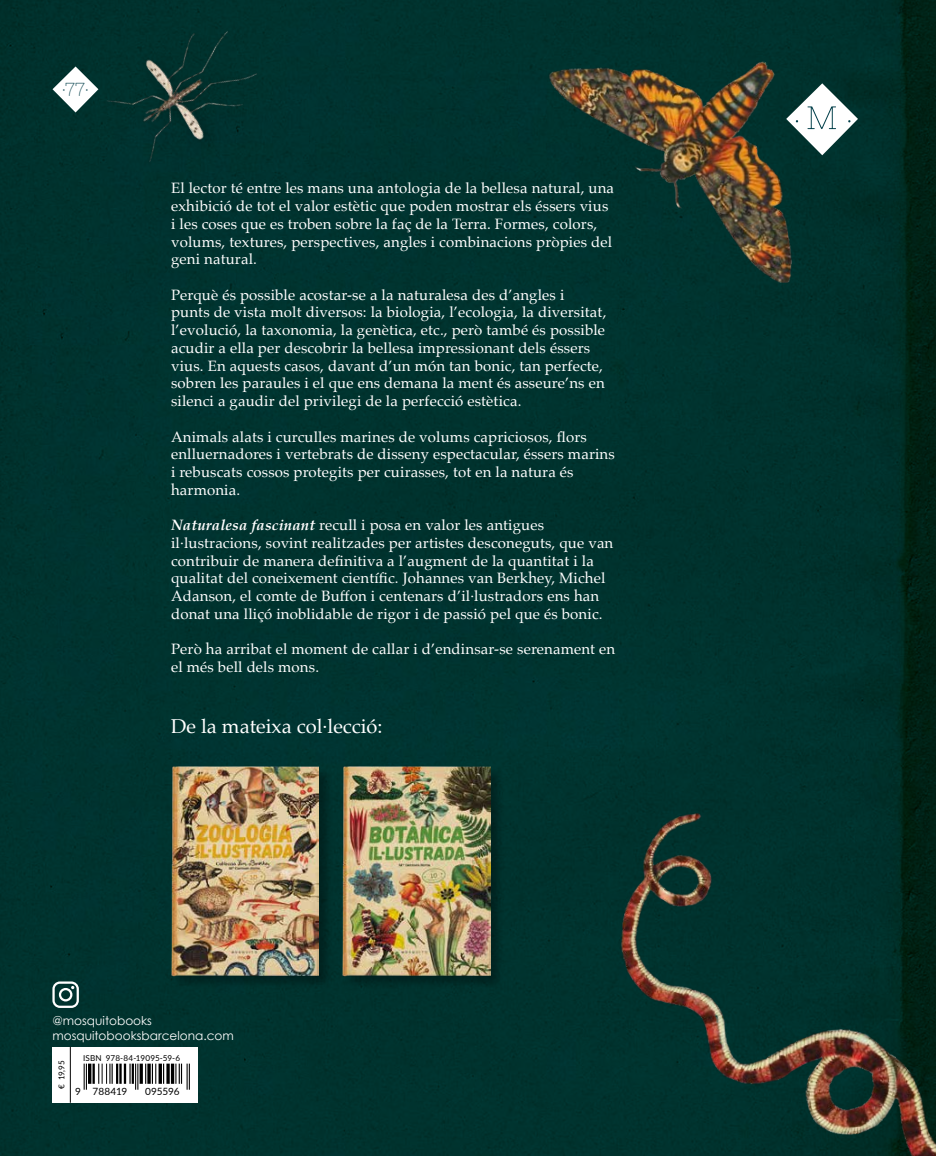
<style>
.page{position:relative;width:936px;height:1156px;background:#fff}
.page>*{position:absolute;margin:0;border:0;box-sizing:border-box;transform-origin:0 0}
.t1{font:20px "Palatino";color:#fff}
.t2{font:15px/17.8px "Palatino";letter-spacing:.01em;color:#fff}
.t3{font:14.25px "Nixie One";color:#003e49}
.t4{font:12.12px/15.1px "Century Gothic";color:#fff}
.t5{font:10px "Lato";letter-spacing:-.015em;color:#000}
.t6{font:8.12px "Lato";letter-spacing:.005em;color:#000}
.s1{font-size:18.75px}
.s2{font-weight:700;font-style:italic}
</style>
<div class="page">
<div style="left:0;top:0;width:935px;height:1155px;background:#00332e"></div>
<img style="left:616px;top:767px;width:319px;height:388px">
<img style="left:541px;top:61px;width:264px;height:222px">
<img style="left:98px;top:7px;width:174px;height:155px">
<svg style="left:786px;top:83px;width:71px;height:72px"></svg>
<svg style="left:52px;top:66px;width:46px;height:46px"></svg>
<svg style="left:52px;top:981px;width:27px;height:26px"></svg>
<div style="left:52px;top:1046px;width:146px;height:56px;background:#fff"></div>
<hr style="left:70px;top:1046px;width:1px;height:56px;background:#000">
<hr style="left:88px;top:1063px;width:3px;height:20px;background:#000">
<svg style="left:158px;top:1063px;width:4px;height:20px"></svg>
<svg style="left:147px;top:1063px;width:4px;height:20px"></svg>
<hr style="left:171px;top:1063px;width:3px;height:20px;background:#000">
<svg style="left:166px;top:1063px;width:4px;height:20px"></svg>
<svg style="left:139px;top:1063px;width:4px;height:20px"></svg>
<hr style="left:92px;top:1063px;width:3px;height:20px;background:#000">
<hr style="left:119px;top:1063px;width:3px;height:20px;background:#000">
<hr style="left:124px;top:1063px;width:2px;height:20px;background:#000">
<hr style="left:132px;top:1063px;width:2px;height:20px;background:#000">
<hr style="left:116px;top:1063px;width:2px;height:20px;background:#000">
<svg style="left:135px;top:1063px;width:3px;height:26px"></svg>
<svg style="left:84px;top:1063px;width:3px;height:26px"></svg>
<svg style="left:189px;top:1063px;width:1px;height:26px"></svg>
<hr style="left:186px;top:1063px;width:2px;height:26px;background:#000">
<hr style="left:129px;top:1063px;width:2px;height:20px;background:#000">
<hr style="left:111px;top:1063px;width:2px;height:20px;background:#000">
<svg style="left:145px;top:1063px;width:1px;height:20px"></svg>
<svg style="left:163px;top:1063px;width:1px;height:20px"></svg>
<svg style="left:152px;top:1063px;width:4px;height:20px"></svg>
<svg style="left:175px;top:1063px;width:7px;height:20px"></svg>
<svg style="left:98px;top:1063px;width:12px;height:20px"></svg>
<div style="left:173px;top:766px;width:160px;height:223px;background:#002a26"></div>
<img style="left:171px;top:766px;width:147px;height:210px">
<div style="left:344px;top:766px;width:160px;height:223px;background:#002b26"></div>
<img style="left:342px;top:766px;width:148px;height:210px">
<p class="t3" style="left:62px;top:82px;width:28px">·<span class="s1">77</span>·</p>
<p class="t2" style="left:171px;top:180px;width:444px">El lector té entre les mans una antologia de la bellesa natural, una exhibició de tot el valor estètic que poden mostrar els éssers vius i les coses que es troben sobre la faç de la Terra. Formes, colors, volums, textures, perspectives, angles i combinacions pròpies del geni natural.</p>
<p class="t2" style="left:171px;top:287px;width:437px">Perquè és possible acostar-se a la naturalesa des d’angles i punts de vista molt diversos: la biologia, l’ecologia, la diversitat, l’evolució, la taxonomia, la genètica, etc., però també és possible acudir a ella per descobrir la bellesa impressionant dels éssers vius. En aquests casos, davant d’un món tan bonic, tan perfecte, sobren les paraules i el que ens demana la ment és asseure’ns en silenci a gaudir del privilegi de la perfecció estètica.</p>
<p class="t2" style="left:171px;top:428px;width:445px">Animals alats i curculles marines de volums capriciosos, flors enlluernadores i vertebrats de disseny espectacular, éssers marins i rebuscats cossos protegits per cuirasses, tot en la natura és harmonia.</p>
<p class="t2" style="left:171px;top:517px;width:444px"><span class="s2">Naturalesa fascinant</span> recull i posa en valor les antigues il·lustracions, sovint realitzades per artistes desconeguts, que van contribuir de manera definitiva a l’augment de la quantitat i la qualitat del coneixement científic. Johannes van Berkhey, Michel Adanson, el comte de Buffon i centenars d’il·lustradors ens han donat una lliçó inoblidable de rigor i de passió pel que és bonic.</p>
<p class="t2" style="left:171px;top:641px;width:445px">Però ha arribat el moment de callar i d’endinsar-se serenament en el més bell dels mons.</p>
<h1 class="t1" style="left:171px;top:716px;width:213px">De la mateixa col·lecció:</h1>
<p class="t4" style="left:52px;top:1012px;width:183px">@mosquitobooks mosquitobooksbarcelona.com</p>
<p class="t6" style="left:83px;top:1053px;width:99px">ISBN 978-84-19095-59-6</p>
<p class="t6" style="left:57px;top:1088px;width:30px;rotate:-90deg">€ 19,95</p>
<p class="t5" style="left:75px;top:1084px;width:54px">9 788419</p>
<p class="t5" style="left:145px;top:1084px;width:36px">095596</p>
</div>
